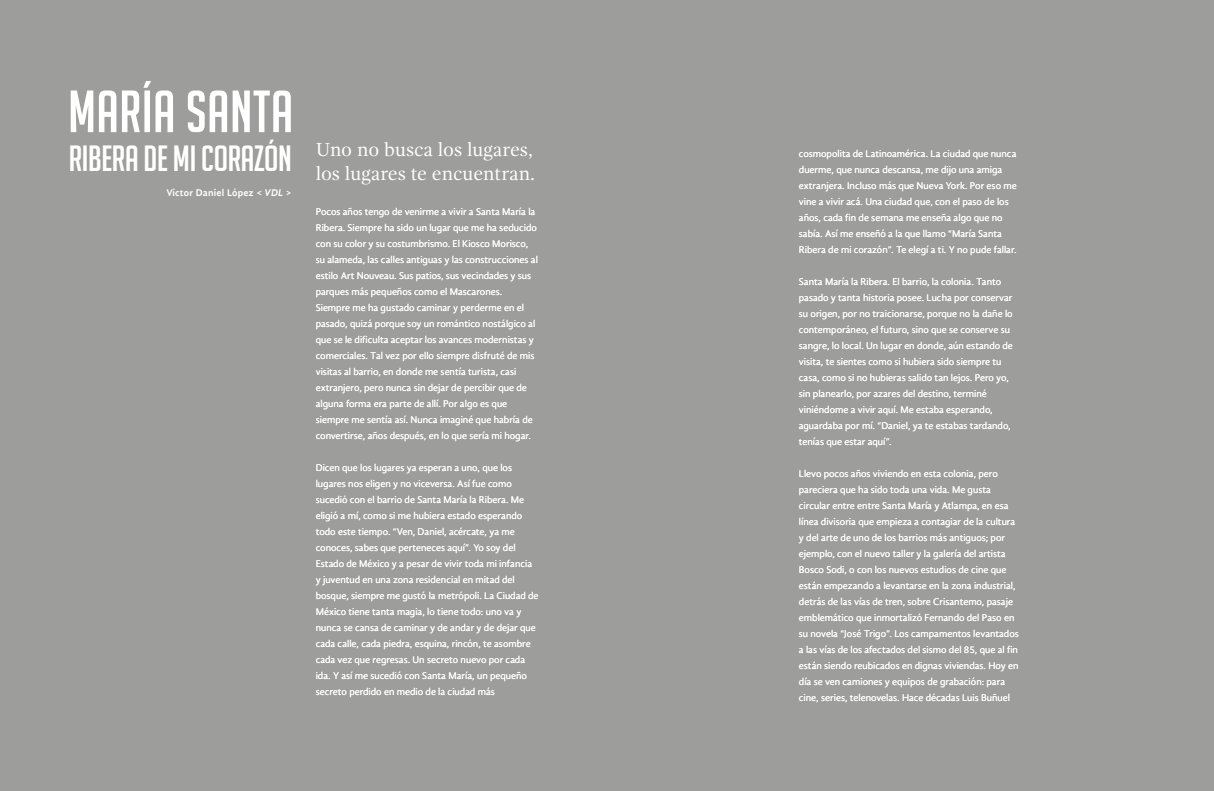
<style>
.page{position:relative;width:1214px;height:791px;background:#fff}
.page>*{position:absolute;margin:0;border:0;box-sizing:border-box;transform-origin:0 0}
.t1{font:58px "Big Noodle Titling";letter-spacing:.01em;color:#fff}
.t2{font:19.5px/24.3px "Gandhi Serif";color:#fff;text-align:right}
.t3{font:10px/16px "Gandhi Sans";color:#fff}
.t4{font:700 10px "Gandhi Sans";letter-spacing:.02em;color:#fff}
.s1{font-family:"Big Noodle Titling";font-size:35.6px}
.s2{font-style:italic}
</style>
<div class="page">
<div style="left:0;top:0;width:607px;height:791px;background:#9d9d9c"></div>
<div style="left:607px;top:0;width:606px;height:791px;background:#9d9d9c"></div>
<h1 class="t1" style="left:68px;top:80px;width:226px">MARÍA SANTA</h1>
<h2 class="t2" style="left:69px;top:137px;width:467px"><span class="s1">RIBERA DE MI CORAZÓN</span> Uno no busca los lugares, los lugares te encuentran.</h2>
<p class="t3" style="left:798px;top:145px;width:219px">cosmopolita de Latinoamérica. La ciudad que nunca duerme, que nunca descansa, me dijo una amiga extranjera. Incluso más que Nueva York. Por eso me vine a vivir acá. Una ciudad que, con el paso de los años, cada fin de semana me enseña algo que no sabía. Así me enseñó a la que llamo “María Santa Ribera de mi corazón”. Te elegí a ti. Y no pude fallar.</p>
<p class="t3" style="left:798px;top:273px;width:215px">Santa María la Ribera. El barrio, la colonia. Tanto pasado y tanta historia posee. Lucha por conservar su origen, por no traicionarse, porque no la dañe lo contemporáneo, el futuro, sino que se conserve su sangre, lo local. Un lugar en donde, aún estando de visita, te sientes como si hubiera sido siempre tu casa, como si no hubieras salido tan lejos. Pero yo, sin planearlo, por azares del destino, terminé viniéndome a vivir aquí. Me estaba esperando, aguardaba por mí. “Daniel, ya te estabas tardando, tenías que estar aquí”.</p>
<p class="t3" style="left:798px;top:465px;width:221px">Llevo pocos años viviendo en esta colonia, pero pareciera que ha sido toda una vida. Me gusta circular entre entre Santa María y Atlampa, en esa línea divisoria que empieza a contagiar de la cultura y del arte de uno de los barrios más antiguos; por ejemplo, con el nuevo taller y la galería del artista Bosco Sodi, o con los nuevos estudios de cine que están empezando a levantarse en la zona industrial, detrás de las vías de tren, sobre Crisantemo, pasaje emblemático que inmortalizó Fernando del Paso en su novela “José Trigo”. Los campamentos levantados a las vías de los afectados del sismo del 85, que al fin están siendo reubicados en dignas viviendas. Hoy en día se ven camiones y equipos de grabación: para cine, series, telenovelas. Hace décadas Luis Buñuel</p>
<p class="t4" style="left:166px;top:187px;width:126px">Víctor Daniel López <span class="s2">&lt; VDL &gt;</span></p>
<p class="t3" style="left:316px;top:203px;width:224px">Pocos años tengo de venirme a vivir a Santa María la Ribera. Siempre ha sido un lugar que me ha seducido con su color y su costumbrismo. El Kiosco Morisco, su alameda, las calles antiguas y las construcciones al estilo Art Nouveau. Sus patios, sus vecindades y sus parques más pequeños como el Mascarones.<br>Siempre me ha gustado caminar y perderme en el pasado, quizá porque soy un romántico nostálgico al que se le dificulta aceptar los avances modernistas y comerciales. Tal vez por ello siempre disfruté de mis visitas al barrio, en donde me sentía turista, casi extranjero, pero nunca sin dejar de percibir que de alguna forma era parte de allí. Por algo es que siempre me sentía así. Nunca imaginé que habría de convertirse, años después, en lo que sería mi hogar.</p>
<p class="t3" style="left:316px;top:459px;width:224px">Dicen que los lugares ya esperan a uno, que los lugares nos eligen y no viceversa. Así fue como sucedió con el barrio de Santa María la Ribera. Me eligió a mí, como si me hubiera estado esperando todo este tiempo. “Ven, Daniel, acércate, ya me conoces, sabes que perteneces aquí”. Yo soy del Estado de México y a pesar de vivir toda mi infancia y juventud en una zona residencial en mitad del bosque, siempre me gustó la metrópoli. La Ciudad de México tiene tanta magia, lo tiene todo: uno va y nunca se cansa de caminar y de andar y de dejar que cada calle, cada piedra, esquina, rincón, te asombre cada vez que regresas. Un secreto nuevo por cada ida. Y así me sucedió con Santa María, un pequeño secreto perdido en medio de la ciudad más</p>
</div>
